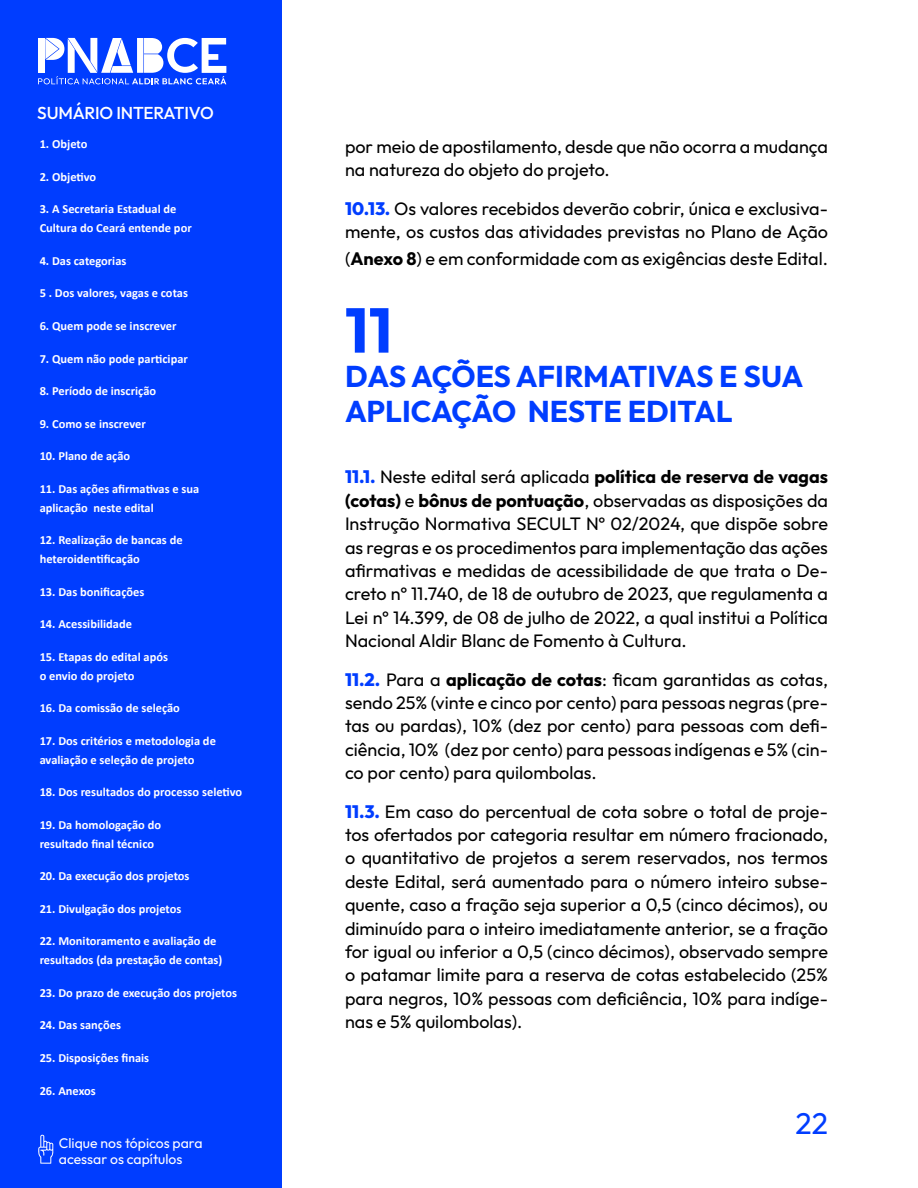
<style>
.page{position:relative;width:918px;height:1188px;background:#fff}
.page>*{position:absolute;margin:0;border:0;box-sizing:border-box;transform-origin:0 0}
.t1{font:700 63px "Outfit";color:#003dff}
.t2{font:700 30px/34.5px "Outfit";letter-spacing:-.01em;color:#003dff}
.t3{font:30px "Outfit";color:#003dff}
.t4{font:18px/23.4px "Outfit";color:#000;text-align:justify}
.t5{font:500 17.25px "Outfit";letter-spacing:-.01em;color:#fff}
.t6{font:13.95px/16.8px "Outfit";color:#fff}
.t7{font:700 12.45px/18.6px "Calibri";color:#fff}
.s1{font-weight:800;color:#003dff}
.s2{font-weight:700}
</style>
<div class="page">
<div style="left:0;top:0;width:282px;height:1188px;background:#003dff"></div>
<svg style="left:38px;top:38px;width:188px;height:46px"></svg>
<svg style="left:38px;top:1134px;width:16px;height:30px"></svg>
<p class="t5" style="left:37px;top:102px;width:178px">SUMÁRIO INTERATIVO</p>
<p class="t7" style="left:40px;top:134px;width:49px">1. Objeto</p>
<p class="t7" style="left:40px;top:167px;width:58px">2. Objetivo</p>
<p class="t7" style="left:40px;top:200px;width:154px">3. A Secretaria Estadual de<br>Cultura do Ceará entende por</p>
<p class="t7" style="left:40px;top:251px;width:88px">4. Das categorias</p>
<p class="t7" style="left:40px;top:284px;width:150px">5 . Dos valores, vagas e cotas</p>
<p class="t7" style="left:40px;top:316px;width:138px">6. Quem pode se inscrever</p>
<p class="t7" style="left:40px;top:349px;width:150px">7. Quem não pode participar</p>
<p class="t7" style="left:40px;top:382px;width:118px">8. Período de inscrição</p>
<p class="t7" style="left:40px;top:414px;width:108px">9. Como se inscrever</p>
<p class="t7" style="left:40px;top:447px;width:92px">10. Plano de ação</p>
<p class="t7" style="left:40px;top:480px;width:161px">11. Das ações afirmativas e sua aplicação neste edital</p>
<p class="t7" style="left:40px;top:531px;width:145px">12. Realização de bancas de heteroidentificação</p>
<p class="t7" style="left:40px;top:582px;width:106px">13. Das bonificações</p>
<p class="t7" style="left:40px;top:615px;width:94px">14. Acessibilidade</p>
<p class="t7" style="left:40px;top:647px;width:130px">15. Etapas do edital após o envio do projeto</p>
<p class="t7" style="left:40px;top:699px;width:142px">16. Da comissão de seleção</p>
<p class="t7" style="left:40px;top:731px;width:178px">17. Dos critérios e metodologia de avaliação e seleção de projeto</p>
<p class="t7" style="left:40px;top:783px;width:204px">18. Dos resultados do processo seletivo</p>
<p class="t7" style="left:40px;top:815px;width:123px">19. Da homologação do resultado final técnico</p>
<p class="t7" style="left:40px;top:867px;width:151px">20. Da execução dos projetos</p>
<p class="t7" style="left:40px;top:899px;width:143px">21. Divulgação dos projetos</p>
<p class="t7" style="left:40px;top:932px;width:184px">22. Monitoramento e avaliação de resultados (da prestação de contas)</p>
<p class="t7" style="left:40px;top:983px;width:199px">23. Do prazo de execução dos projetos</p>
<p class="t7" style="left:40px;top:1016px;width:83px">24. Das sanções</p>
<p class="t7" style="left:40px;top:1048px;width:111px">25. Disposições finais</p>
<p class="t7" style="left:40px;top:1081px;width:58px">26. Anexos</p>
<p class="t6" style="left:59px;top:1134px;width:145px">Clique nos tópicos para acessar os capítulos</p>
<p class="t4" style="left:345px;top:134px;width:484px">por meio de apostilamento, desde que não ocorra a mudança na natureza do objeto do projeto.</p>
<p class="t4" style="left:345px;top:196px;width:485px"><span class="s1">10.13.</span> Os valores recebidos deverão cobrir, única e exclusiva&shy;mente, os custos das atividades previstas no Plano de Ação</p>
<p class="t4" style="left:345px;top:247px;width:485px">(<span class="s2">Anexo 8</span>) e em conformidade com as exigências deste Edital.</p>
<h1 class="t1" style="left:345px;top:291px;width:49px">11</h1>
<h2 class="t2" style="left:345px;top:358px;width:460px">DAS AÇÕES AFIRMATIVAS E SUA<br>APLICAÇÃO NESTE EDITAL</h2>
<p class="t4" style="left:345px;top:465px;width:485px"><span class="s1">11.1.</span> Neste edital será aplicada <span class="s2">política de reserva de vagas (cotas)</span> e <span class="s2">bônus de pontuação</span>, observadas as disposições da Instrução Normativa SECULT Nº 02/2024, que dispõe sobre as regras e os procedimentos para implementação das ações afirmativas e medidas de acessibilidade de que trata o De&shy;creto nº 11.740, de 18 de outubro de 2023, que regulamenta a Lei nº 14.399, de 08 de julho de 2022, a qual institui a Política Nacional Aldir Blanc de Fomento à Cultura.</p>
<p class="t4" style="left:345px;top:667px;width:485px"><span class="s1">11.2.</span> Para a <span class="s2">aplicação de cotas</span>: ficam garantidas as cotas, sendo 25% (vinte e cinco por cento) para pessoas negras (pre&shy;tas ou pardas), 10% (dez por cento) para pessoas com defi&shy;ciência, 10% (dez por cento) para pessoas indígenas e 5% (cin&shy;co por cento) para quilombolas.</p>
<p class="t4" style="left:345px;top:799px;width:485px"><span class="s1">11.3.</span> Em caso do percentual de cota sobre o total de proje&shy;tos ofertados por categoria resultar em número fracionado, o quantitativo de projetos a serem reservados, nos termos deste Edital, será aumentado para o número inteiro subse&shy;quente, caso a fração seja superior a 0,5 (cinco décimos), ou diminuído para o inteiro imediatamente anterior, se a fração for igual ou inferior a 0,5 (cinco décimos), observado sempre o patamar limite para a reserva de cotas estabelecido (25% para negros, 10% pessoas com deficiência, 10% para indíge&shy;nas e 5% quilombolas).</p>
<h2 class="t3" style="left:796px;top:1105px;width:34px">22</h2>
</div>
